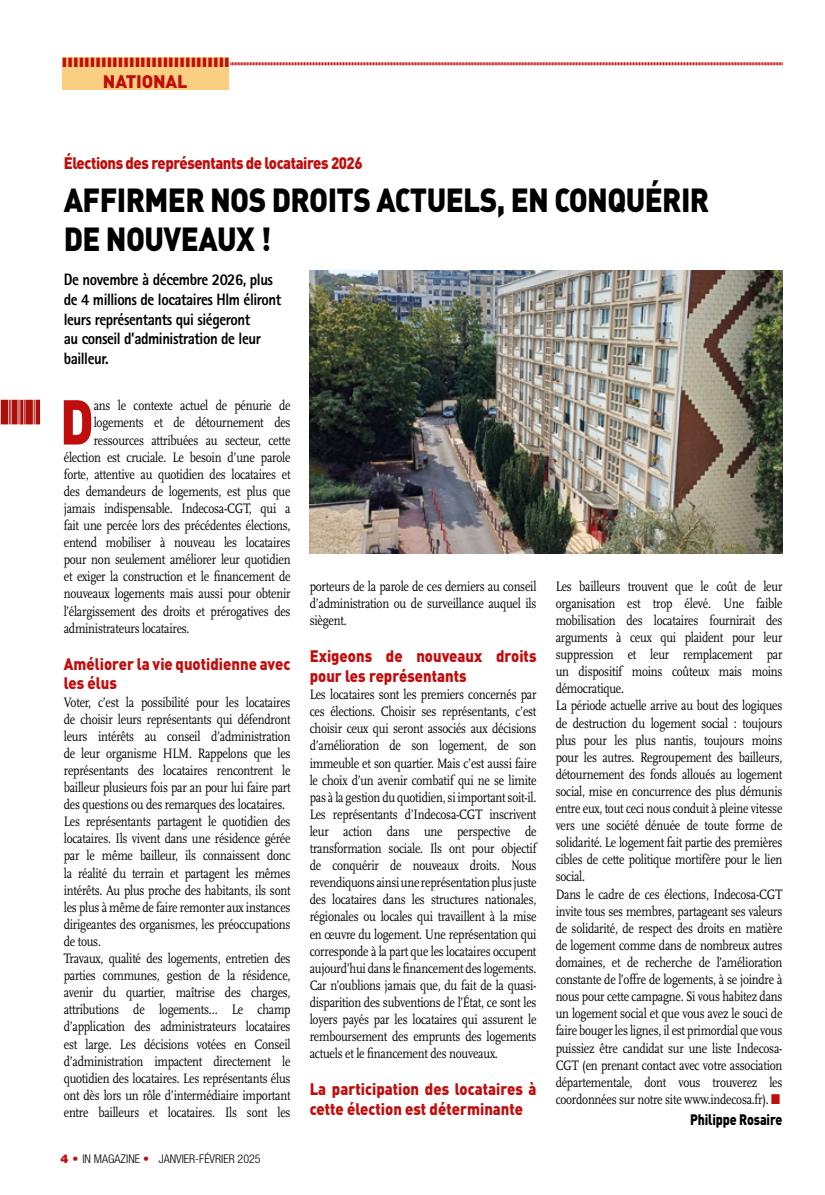
<style>
.page{position:relative;width:825px;height:1195px;background:#fff}
.page>*{position:absolute;margin:0;border:0;box-sizing:border-box;transform-origin:0 0}
.t1{font:900 62.25px "DIN";color:#c00d0e;scale:.83 1}
.t2{font:33px/39px "DIN Black Alternate";letter-spacing:-.02em;color:#000;scale:.9 1}
.t3{font:18px "DIN Black Alternate";letter-spacing:-.01em;color:#c00d0e}
.t4{font:900 16.5px/19.8px "DIN";color:#c00d0e;scale:.9 1}
.t5{font:800 16.5px/19.8px "Rotis Sans Serif";letter-spacing:-.03em;color:#000;scale:.9 1}
.t6{font:900 16.5px "DIN";letter-spacing:-.03em;color:#c00d0e;scale:.9 1}
.t7{font:900 15px "DIN";letter-spacing:-.01em;color:#000;scale:.83 1}
.t8{font:14.25px/17.1px "Scala";letter-spacing:-.02em;color:#000;scale:.83 1}
.t9{font:300 condensed 12px "Helvetica Neue";color:#000}
.s1{font-weight:900;font-stretch:normal;color:#c00d0e}
.s2{color:#c00d0e}
</style>
<div class="page">
<div style="left:63px;top:58px;width:166px;height:32px;background:#face80"></div>
<svg style="left:0;top:400px;width:1px;height:24px"></svg>
<div style="left:1px;top:400px;width:7px;height:24px;background:#ac0f09"></div>
<hr style="left:9px;top:400px;width:2px;height:24px;background:#ac0f09">
<div style="left:12px;top:400px;width:6px;height:24px;background:#ac0f09"></div>
<hr style="left:18px;top:400px;width:2px;height:24px;background:#ac0f09">
<hr style="left:20px;top:400px;width:3px;height:24px;background:#ac0f09">
<svg style="left:24px;top:400px;width:1px;height:24px"></svg>
<div style="left:25px;top:400px;width:8px;height:24px;background:#ac0f09"></div>
<svg style="left:34px;top:400px;width:1px;height:24px"></svg>
<hr style="left:36px;top:400px;width:4px;height:24px;background:#ac0f09">
<img style="left:310px;top:270px;width:472px;height:283px">
<svg style="left:230px;top:62px;width:553px;height:4px;background:#de8585"></svg>
<p class="t3" style="left:103px;top:69px;width:86px">NATIONAL</p>
<p class="t6" style="left:64px;top:152px;width:334px">Élections des représentants de locataires 2026</p>
<h2 class="t2" style="left:64px;top:179px;width:719px">AFFIRMER NOS DROITS ACTUELS, EN CONQUÉRIR<br>DE NOUVEAUX !</h2>
<p class="t5" style="left:64px;top:269px;width:243px">De novembre à décembre 2026, plus de 4 millions de locataires Hlm éliront leurs représentants qui siégeront<br>au conseil d’administration de leur bailleur.</p>
<h1 class="t1" style="left:60px;top:380px;width:42px">D</h1>
<p class="t8" style="left:94px;top:397px;width:239px">ans le contexte actuel de pénurie de</p>
<p class="t8" style="left:94px;top:414px;width:239px">logements et de détournement des</p>
<p class="t8" style="left:94px;top:432px;width:239px">ressources attribuées au secteur, cette</p>
<p class="t8" style="left:64px;top:449px;width:275px">élection est cruciale. Le besoin d’une parole</p>
<p class="t8" style="left:64px;top:466px;width:275px">forte, attentive au quotidien des locataires et</p>
<p class="t8" style="left:64px;top:483px;width:275px">des demandeurs de logements, est plus que</p>
<p class="t8" style="left:64px;top:500px;width:275px">jamais indispensable. Indecosa-CGT, qui a</p>
<p class="t8" style="left:64px;top:517px;width:275px">fait une percée lors des précédentes élections,</p>
<p class="t8" style="left:64px;top:534px;width:275px">entend mobiliser à nouveau les locataires</p>
<p class="t8" style="left:64px;top:551px;width:275px">pour non seulement améliorer leur quotidien</p>
<p class="t8" style="left:64px;top:568px;width:275px">et exiger la construction et le financement de</p>
<p class="t8" style="left:64px;top:585px;width:275px">nouveaux logements mais aussi pour obtenir</p>
<p class="t8" style="left:64px;top:603px;width:275px">l’élargissement des droits et prérogatives des</p>
<p class="t8" style="left:64px;top:620px;width:153px">administrateurs locataires.</p>
<p class="t4" style="left:64px;top:653px;width:253px">Améliorer la vie quotidienne avec les élus</p>
<p class="t8" style="left:64px;top:693px;width:275px">Voter, c’est la possibilité pour les locataires de choisir leurs représentants qui défendront leurs intérêts au conseil d’administration de leur organisme HLM. Rappelons que les représentants des locataires rencontrent le bailleur plusieurs fois par an pour lui faire part des questions ou des remarques des locataires.<br>Les représentants partagent le quotidien des locataires. Ils vivent dans une résidence gérée par le même bailleur, ils connaissent donc la réalité du terrain et partagent les mêmes intérêts. Au plus proche des habitants, ils sont les plus à même de faire remonter aux instances dirigeantes des organismes, les préoccupations de tous.<br>Travaux, qualité des logements, entretien des parties communes, gestion de la résidence, avenir du quartier, maîtrise des charges, attributions de logements… Le champ d’application des administrateurs locataires est large. Les décisions votées en Conseil d’administration impactent directement le quotidien des locataires. Les représentants élus ont dès lors un rôle d’intermédiaire important entre bailleurs et locataires. Ils sont les</p>
<p class="t9" style="left:60px;top:1152px;width:202px"><span class="s1">4 •</span> IN MAGAZINE <span class="s2">•</span> JANVIER-FÉVRIER 2025</p>
<p class="t8" style="left:310px;top:578px;width:275px;text-align:justify">porteurs de la parole de ces derniers au conseil d’administration ou de surveillance auquel ils siègent.</p>
<p class="t4" style="left:310px;top:645px;width:253px">Exigeons de nouveaux droits pour les représentants</p>
<p class="t8" style="left:310px;top:686px;width:275px;text-align:justify">Les locataires sont les premiers concernés par ces élections. Choisir ses représentants, c’est choisir ceux qui seront associés aux décisions d’amélioration de son logement, de son immeuble et son quartier. Mais c’est aussi faire le choix d’un avenir combatif qui ne se limite pas à la gestion du quotidien, si important soit-il.<br>Les représentants d’Indecosa-CGT inscrivent leur action dans une perspective de transformation sociale. Ils ont pour objectif de conquérir de nouveaux droits. Nous revendiquons ainsi une représentation plus juste des locataires dans les structures nationales, régionales ou locales qui travaillent à la mise en œuvre du logement. Une représentation qui corresponde à la part que les locataires occupent aujourd’hui dans le financement des logements.<br>Car n’oublions jamais que, du fait de la quasi&shy;disparition des subventions de l’État, ce sont les loyers payés par les locataires qui assurent le remboursement des emprunts des logements actuels et le financement des nouveaux.</p>
<p class="t4" style="left:310px;top:1078px;width:253px">La participation des locataires à cette élection est déterminante</p>
<p class="t8" style="left:556px;top:578px;width:275px">Les bailleurs trouvent que le coût de leur organisation est trop élevé. Une faible mobilisation des locataires fournirait des arguments à ceux qui plaident pour leur suppression et leur remplacement par un dispositif moins coûteux mais moins démocratique.<br>La période actuelle arrive au bout des logiques de destruction du logement social : toujours plus pour les plus nantis, toujours moins pour les autres. Regroupement des bailleurs, détournement des fonds alloués au logement social, mise en concurrence des plus démunis entre eux, tout ceci nous conduit à pleine vitesse vers une société dénuée de toute forme de solidarité. Le logement fait partie des premières cibles de cette politique mortifère pour le lien social.<br>Dans le cadre de ces élections, Indecosa-CGT invite tous ses membres, partageant ses valeurs de solidarité, de respect des droits en matière de logement comme dans de nombreux autres domaines, et de recherche de l’amélioration constante de l’offre de logements, à se joindre à nous pour cette campagne. Si vous habitez dans un logement social et que vous avez le souci de faire bouger les lignes, il est primordial que vous puissiez être candidat sur une liste Indecosa-CGT (en prenant contact avec votre association départementale, dont vous trouverez les coordonnées sur notre site www.indecosa.fr). <span class="s2">■</span></p>
<p class="t7" style="left:690px;top:1109px;width:113px">Philippe Rosaire</p>
</div>
